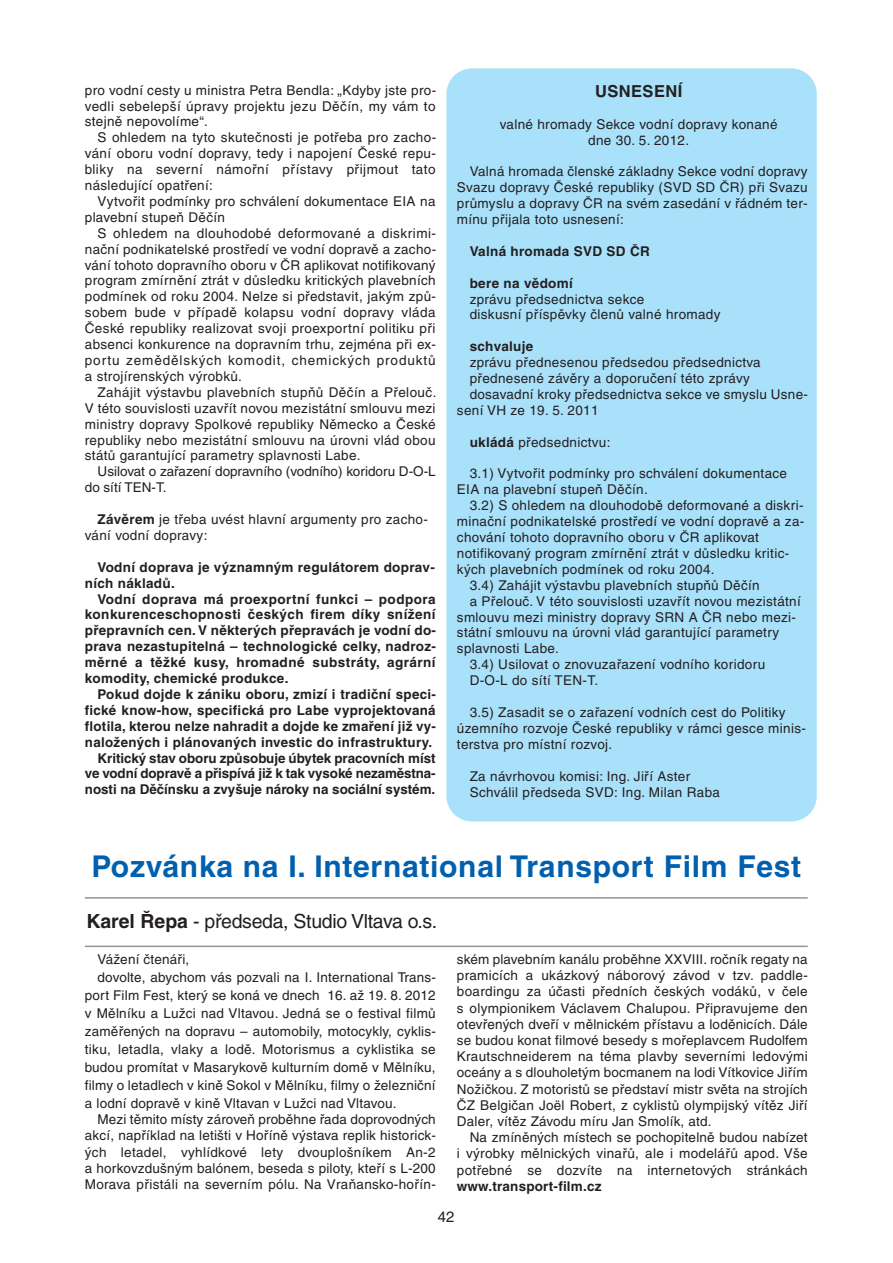
<style>
.page{position:relative;width:893px;height:1263px;background:#fff}
.page>*{position:absolute;margin:0;border:0;box-sizing:border-box;transform-origin:0 0}
.t1{font:700 30px "Helvetica CE";letter-spacing:.025em;color:#0060af}
.t2{font:19.5px "Helvetica CE";letter-spacing:-.015em;color:#231f20}
.t3{font:700 16.5px "Helvetica CE";letter-spacing:.025em;color:#231f20}
.t4{font:15px "Helvetica CE";color:#231f20}
.t5{font:13.5px/15.9px "Helvetica CE";letter-spacing:.025em;color:#231f20;text-align:justify}
.t6{font:700 13.5px/15.9px "Helvetica CE";letter-spacing:.025em;color:#231f20}
.t7{font:13.5px/15.9px "Helvetica CE";color:#231f20}
.s1{font-weight:700}
</style>
<div class="page">
<div style="left:446px;top:68px;width:371px;height:753px;background:#aae1fa"></div>
<hr style="left:85px;top:897px;width:723px;height:2px;background:#939598">
<hr style="left:85px;top:945px;width:723px;height:2px;background:#939598">
<p class="t5" style="left:85px;top:83px;width:353px">pro vodní cesty u ministra Petra Bendla: „Kdyby jste pro&shy;vedli sebelepší úpravy projektu jezu Děčín, my vám to stejně nepovolíme“.</p>
<p class="t5" style="left:85px;top:131px;width:353px;text-indent:13px">S ohledem na tyto skutečnosti je potřeba pro zacho&shy;vání oboru vodní dopravy, tedy i napojení České repu&shy;bliky na severní námořní přístavy přijmout tato následující opatření:</p>
<p class="t5" style="left:85px;top:195px;width:352px;text-indent:13px">Vytvořit podmínky pro schválení dokumentace EIA na plavební stupeň Děčín</p>
<p class="t5" style="left:85px;top:226px;width:353px;text-indent:13px">S ohledem na dlouhodobé deformované a diskrimi&shy;nační podnikatelské prostředí ve vodní dopravě a zacho&shy;vání tohoto dopravního oboru v ČR aplikovat notifikovaný program zmírnění ztrát v důsledku kritických plavebních podmínek od roku 2004. Nelze si představit, jakým způ&shy;sobem bude v případě kolapsu vodní dopravy vláda České republiky realizovat svoji proexportní politiku při absenci konkurence na dopravním trhu, zejména při ex&shy;portu zemědělských komodit, chemických produktů a strojírenských výrobků.</p>
<p class="t5" style="left:85px;top:385px;width:353px;text-indent:13px">Zahájit výstavbu plavebních stupňů Děčín a Přelouč.<br>V této souvislosti uzavřít novou mezistátní smlouvu mezi ministry dopravy Spolkové republiky Německo a České republiky nebo mezistátní smlouvu na úrovni vlád obou států garantující parametry splavnosti Labe.</p>
<p class="t7" style="left:85px;top:465px;width:352px;text-indent:13px">Usilovat o zařazení dopravního (vodního) koridoru D-O-L do sítí TEN-T.</p>
<p class="t5" style="left:85px;top:513px;width:345px;text-indent:13px"><span class="s1">Závěrem</span> je třeba uvést hlavní argumenty pro zacho&shy;vání vodní dopravy:</p>
<p class="t6" style="left:85px;top:560px;width:352px;text-indent:13px">Vodní doprava je významným regulátorem doprav&shy;ních nákladů.</p>
<p class="t6" style="left:85px;top:592px;width:353px;text-align:justify;text-indent:13px">Vodní doprava má proexportní funkci – podpora konkurenceschopnosti českých firem díky snížení přepravních cen. V některých přepravách je vodní do&shy;prava nezastupitelná – technologické celky, nadroz&shy;měrné a těžké kusy, hromadné substráty, agrární komodity, chemické produkce.</p>
<p class="t6" style="left:85px;top:688px;width:353px;text-align:right">Pokud dojde k zániku oboru, zmizí i tradiční speci&shy;fické know-how, specifická pro Labe vyprojektovaná flotila, kterou nelze nahradit a dojde ke zmaření již vy&shy;naložených i plánovaných investic do infrastruktury.<br>Kritický stav oboru způsobuje úbytek pracovních míst ve vodní dopravě a přispívá již k tak vysoké nezaměstna&shy;nosti na Děčínsku a zvyšuje nároky na sociální systém.</p>
<p class="t3" style="left:595px;top:85px;width:89px">USNESENÍ</p>
<p class="t5" style="left:500px;top:117px;width:279px;text-align:center">valné hromady Sekce vodní dopravy konané dne 30. 5. 2012.</p>
<p class="t5" style="left:457px;top:165px;width:352px;text-indent:13px">Valná hromada členské základny Sekce vodní dopravy Svazu dopravy České republiky (SVD SD ČR) při Svazu průmyslu a dopravy ČR na svém zasedání v řádném ter&shy;mínu přijala toto usnesení:</p>
<p class="t6" style="left:470px;top:244px;width:182px">Valná hromada SVD SD ČR</p>
<p class="t6" style="left:470px;top:276px;width:105px">bere na vědomí</p>
<p class="t5" style="left:470px;top:292px;width:252px">zprávu předsednictva sekce<br>diskusní příspěvky členů valné hromady</p>
<p class="t6" style="left:470px;top:340px;width:65px">schvaluje</p>
<p class="t5" style="left:470px;top:356px;width:293px">zprávu přednesenou předsedou předsednictva</p>
<p class="t5" style="left:470px;top:372px;width:282px">přednesené závěry a doporučení této zprávy</p>
<p class="t5" style="left:470px;top:388px;width:340px">dosavadní kroky předsednictva sekce ve smyslu Usne-</p>
<p class="t5" style="left:457px;top:403px;width:143px">sení VH ze 19. 5. 2011</p>
<p class="t5" style="left:470px;top:435px;width:142px"><span class="s1">ukládá</span> předsednictvu:</p>
<p class="t5" style="left:457px;top:467px;width:332px;text-indent:13px">3.1) Vytvořit podmínky pro schválení dokumentace<br>EIA na plavební stupeň Děčín.</p>
<p class="t5" style="left:470px;top:499px;width:335px">3.2) S ohledem na dlouhodobě deformované a diskri-</p>
<p class="t5" style="left:457px;top:515px;width:349px">minační podnikatelské prostředí ve vodní dopravě a za-</p>
<p class="t5" style="left:457px;top:531px;width:304px">chování tohoto dopravního oboru v ČR aplikovat</p>
<p class="t5" style="left:457px;top:547px;width:334px">notifikovaný program zmírnění ztrát v důsledku kritic-</p>
<p class="t5" style="left:457px;top:562px;width:259px">kých plavebních podmínek od roku 2004.</p>
<p class="t5" style="left:470px;top:578px;width:292px">3.4) Zahájit výstavbu plavebních stupňů Děčín</p>
<p class="t5" style="left:470px;top:594px;width:333px">a Přelouč. V této souvislosti uzavřít novou mezistátní</p>
<p class="t5" style="left:457px;top:610px;width:341px">smlouvu mezi ministry dopravy SRN A ČR nebo mezi-</p>
<p class="t5" style="left:457px;top:626px;width:324px">státní smlouvu na úrovni vlád garantující parametry</p>
<p class="t5" style="left:457px;top:642px;width:104px">splavnosti Labe.</p>
<p class="t5" style="left:470px;top:658px;width:297px">3.4) Usilovat o znovuzařazení vodního koridoru</p>
<p class="t5" style="left:470px;top:674px;width:130px">D-O-L do sítí TEN-T.</p>
<p class="t5" style="left:457px;top:706px;width:350px;text-align:left;text-indent:13px">3.5) Zasadit se o zařazení vodních cest do Politiky územního rozvoje České republiky v rámci gesce minis&shy;terstva pro místní rozvoj.</p>
<p class="t5" style="left:470px;top:769px;width:252px">Za návrhovou komisi: Ing. Jiří Aster<br>Schválil předseda SVD: Ing. Milan Raba</p>
<h1 class="t1" style="left:91px;top:855px;width:711px">Pozvánka na I. International Transport Film Fest</h1>
<h2 class="t2" style="left:86px;top:914px;width:352px"><span class="s1">Karel Řepa</span> - předseda, Studio Vltava o.s.</h2>
<p class="t5" style="left:98px;top:953px;width:93px">Vážení čtenáři,</p>
<p class="t5" style="left:98px;top:971px;width:340px">dovolte, abychom vás pozvali na I. International Trans-</p>
<p class="t5" style="left:85px;top:989px;width:352px">port Film Fest, který se koná ve dnech 16. až 19. 8. 2012</p>
<p class="t5" style="left:85px;top:1007px;width:352px">v Mělníku a Lužci nad Vltavou. Jedná se o festival filmů</p>
<p class="t5" style="left:85px;top:1025px;width:353px">zaměřených na dopravu – automobily, motocykly, cyklis-</p>
<p class="t5" style="left:85px;top:1043px;width:352px">tiku, letadla, vlaky a lodě. Motorismus a cyklistika se</p>
<p class="t5" style="left:85px;top:1061px;width:352px">budou promítat v Masarykově kulturním domě v Mělníku,</p>
<p class="t5" style="left:85px;top:1079px;width:352px">filmy o letadlech v kině Sokol v Mělníku, filmy o železniční</p>
<p class="t5" style="left:85px;top:1097px;width:313px">a lodní dopravě v kině Vltavan v Lužci nad Vltavou.</p>
<p class="t5" style="left:85px;top:1113px;width:353px;text-indent:13px">Mezi těmito místy zároveň proběhne řada doprovodných akcí, například na letišti v Hoříně výstava replik historick&shy;ých letadel, vyhlídkové lety dvouplošníkem An-2 a horkovzdušným balónem, beseda s piloty, kteří s L-200<br>Morava přistáli na severním pólu. Na Vraňansko-hořín-</p>
<p class="t5" style="left:457px;top:952px;width:353px">ském plavebním kanálu proběhne XXVIII. ročník regaty na pramicích a ukázkový náborový závod v tzv. paddle&shy;boardingu za účasti předních českých vodáků, v čele s olympionikem Václavem Chalupou. Připravujeme den otevřených dveří v mělnickém přístavu a loděnicích. Dále se budou konat filmové besedy s mořeplavcem Rudolfem Krautschneiderem na téma plavby severními ledovými oceány a s dlouholetým bocmanem na lodi Vítkovice Jiřím Nožičkou. Z motoristů se představí mistr světa na strojích ČZ Belgičan Joël Robert, z cyklistů olympijský vítěz Jiří Daler, vítěz Závodu míru Jan Smolík, atd.</p>
<p class="t5" style="left:457px;top:1131px;width:352px;text-indent:13px">Na zmíněných místech se pochopitelně budou nabízet i výrobky mělnických vinařů, ale i modelářů apod. Vše potřebné se dozvíte na internetových stránkách</p>
<p class="t6" style="left:457px;top:1179px;width:146px">www.transport-film.cz</p>
<p class="t4" style="left:438px;top:1211px;width:18px">42</p>
</div>
